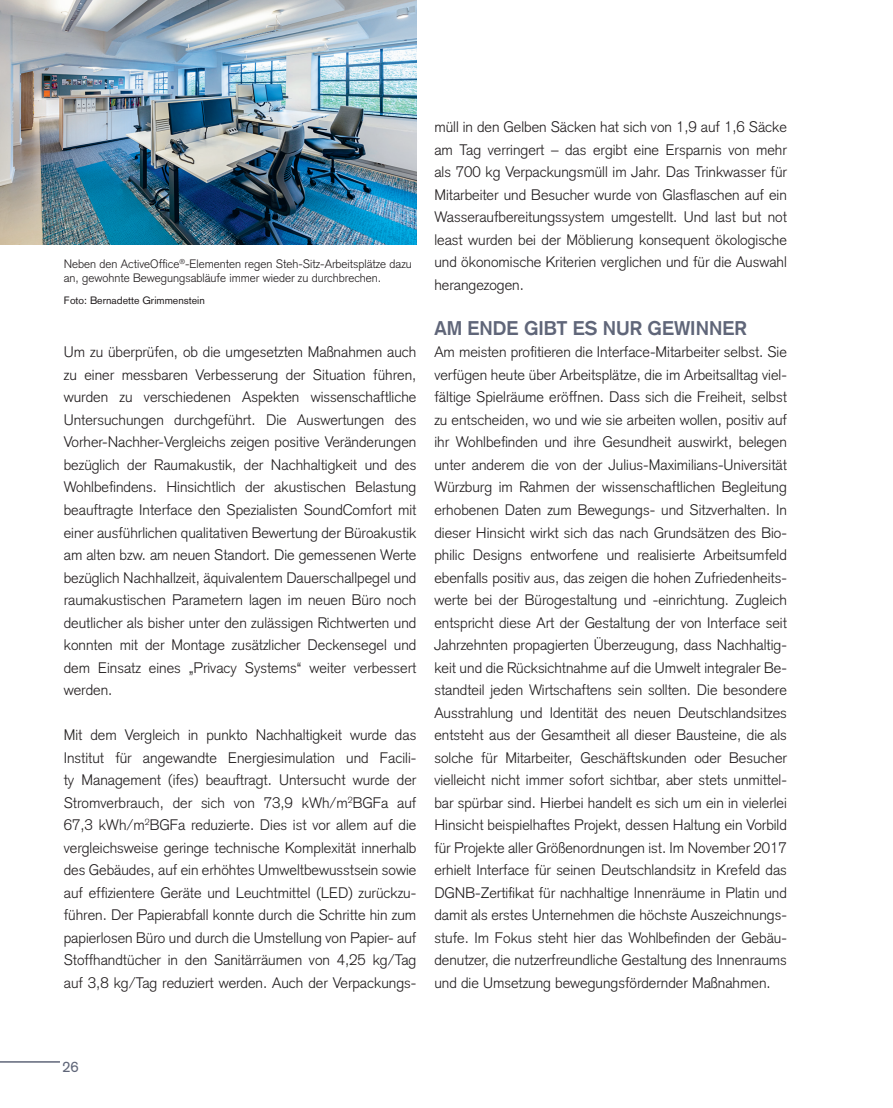
<style>
.page{position:relative;width:893px;height:1108px;background:#fff}
.page>*{position:absolute;margin:0;border:0;box-sizing:border-box;transform-origin:0 0}
.t1{font:700 19.5px "Akzidenz Grotesk";color:#606679}
.t2{font:300 15px/22.5px "Akzidenz Grotesk";color:#231f20;text-align:justify}
.t3{font:15px "Akzidenz Grotesk";color:#606679}
.t4{font:300 12px/14.4px "Akzidenz Grotesk";color:#231f20}
.t5{font:10.5px "Akzidenz Grotesk";color:#231f20}
</style>
<div class="page">
<img style="left:0;top:1px;width:416px;height:244px">
<hr style="left:0;top:1060px;width:60px;height:2px;background:#606679">
<p class="t4" style="left:64px;top:257px;width:349px">Neben den ActiveOffice<sup>®</sup>-Elementen regen Steh-Sitz-Arbeitsplätze dazu an, gewohnte Bewegungsabläufe immer wieder zu durchbrechen.</p>
<p class="t5" style="left:64px;top:297px;width:143px">Foto: Bernadette Grimmenstein</p>
<p class="t2" style="left:64px;top:342px;width:354px">Um zu überprüfen, ob die umgesetzten Maßnahmen auch zu einer messbaren Verbesserung der Situation führen, wurden zu verschiedenen Aspekten wissenschaftliche Untersuchungen durchgeführt. Die Auswertungen des Vorher-Nachher-Vergleichs zeigen positive Veränderungen bezüglich der Raumakustik, der Nachhaltigkeit und des Wohlbefindens. Hinsichtlich der akustischen Belastung beauftragte Interface den Spezialisten SoundComfort mit einer ausführlichen qualitativen Bewertung der Büroakustik am alten bzw. am neuen Standort. Die gemessenen Werte bezüglich Nachhallzeit, äquivalentem Dauerschallpegel und raumakustischen Parametern lagen im neuen Büro noch deutlicher als bisher unter den zulässigen Richtwerten und konnten mit der Montage zusätzlicher Deckensegel und dem Einsatz eines „Privacy Systems“ weiter verbessert werden.</p>
<p class="t2" style="left:64px;top:725px;width:354px">Mit dem Vergleich in punkto Nachhaltigkeit wurde das Institut für angewandte Energiesimulation und Facili&shy;ty Management (ifes) beauftragt. Untersucht wurde der Stromverbrauch, der sich von 73,9 kWh/m<sup>2</sup>BGFa auf 67,3 kWh/m<sup>2</sup>BGFa reduzierte. Dies ist vor allem auf die vergleichsweise geringe technische Komplexität innerhalb des Gebäudes, auf ein erhöhtes Umweltbewusstsein sowie auf effizientere Geräte und Leuchtmittel (LED) zurückzu&shy;führen. Der Papierabfall konnte durch die Schritte hin zum papierlosen Büro und durch die Umstellung von Papier- auf Stoffhandtücher in den Sanitärräumen von 4,25 kg/Tag auf 3,8 kg/Tag reduziert werden. Auch der Verpackungs-</p>
<p class="t2" style="left:434px;top:117px;width:354px">müll in den Gelben Säcken hat sich von 1,9 auf 1,6 Säcke am Tag verringert – das ergibt eine Ersparnis von mehr als 700 kg Verpackungsmüll im Jahr. Das Trinkwasser für Mitarbeiter und Besucher wurde von Glasflaschen auf ein Wasseraufbereitungssystem umgestellt. Und last but not least wurden bei der Möblierung konsequent ökologische und ökonomische Kriterien verglichen und für die Auswahl herangezogen.</p>
<h1 class="t1" style="left:434px;top:321px;width:314px">AM ENDE GIBT ES NUR GEWINNER</h1>
<p class="t2" style="left:434px;top:342px;width:354px">Am meisten profitieren die Interface-Mitarbeiter selbst. Sie verfügen heute über Arbeitsplätze, die im Arbeitsalltag viel&shy;fältige Spielräume eröffnen. Dass sich die Freiheit, selbst zu entscheiden, wo und wie sie arbeiten wollen, positiv auf ihr Wohlbefinden und ihre Gesundheit auswirkt, belegen unter anderem die von der Julius-Maximilians-Universität Würzburg im Rahmen der wissenschaftlichen Begleitung erhobenen Daten zum Bewegungs- und Sitzverhalten. In dieser Hinsicht wirkt sich das nach Grundsätzen des Bio&shy;philic Designs entworfene und realisierte Arbeitsumfeld ebenfalls positiv aus, das zeigen die hohen Zufriedenheits&shy;werte bei der Bürogestaltung und -einrichtung. Zugleich entspricht diese Art der Gestaltung der von Interface seit Jahrzehnten propagierten Überzeugung, dass Nachhaltig&shy;keit und die Rücksichtnahme auf die Umwelt integraler Be&shy;standteil jeden Wirtschaftens sein sollten. Die besondere Ausstrahlung und Identität des neuen Deutschlandsitzes entsteht aus der Gesamtheit all dieser Bausteine, die als solche für Mitarbeiter, Geschäftskunden oder Besucher vielleicht nicht immer sofort sichtbar, aber stets unmittel&shy;bar spürbar sind. Hierbei handelt es sich um ein in vielerlei Hinsicht beispielhaftes Projekt, dessen Haltung ein Vorbild für Projekte aller Größenordnungen ist. Im November 2017 erhielt Interface für seinen Deutschlandsitz in Krefeld das DGNB-Zertifikat für nachhaltige Innenräume in Platin und damit als erstes Unternehmen die höchste Auszeichnungs&shy;stufe. Im Fokus steht hier das Wohlbefinden der Gebäu&shy;denutzer, die nutzerfreundliche Gestaltung des Innenraums und die Umsetzung bewegungsfördernder Maßnahmen.</p>
<p class="t3" style="left:62px;top:1060px;width:18px">26</p>
</div>
